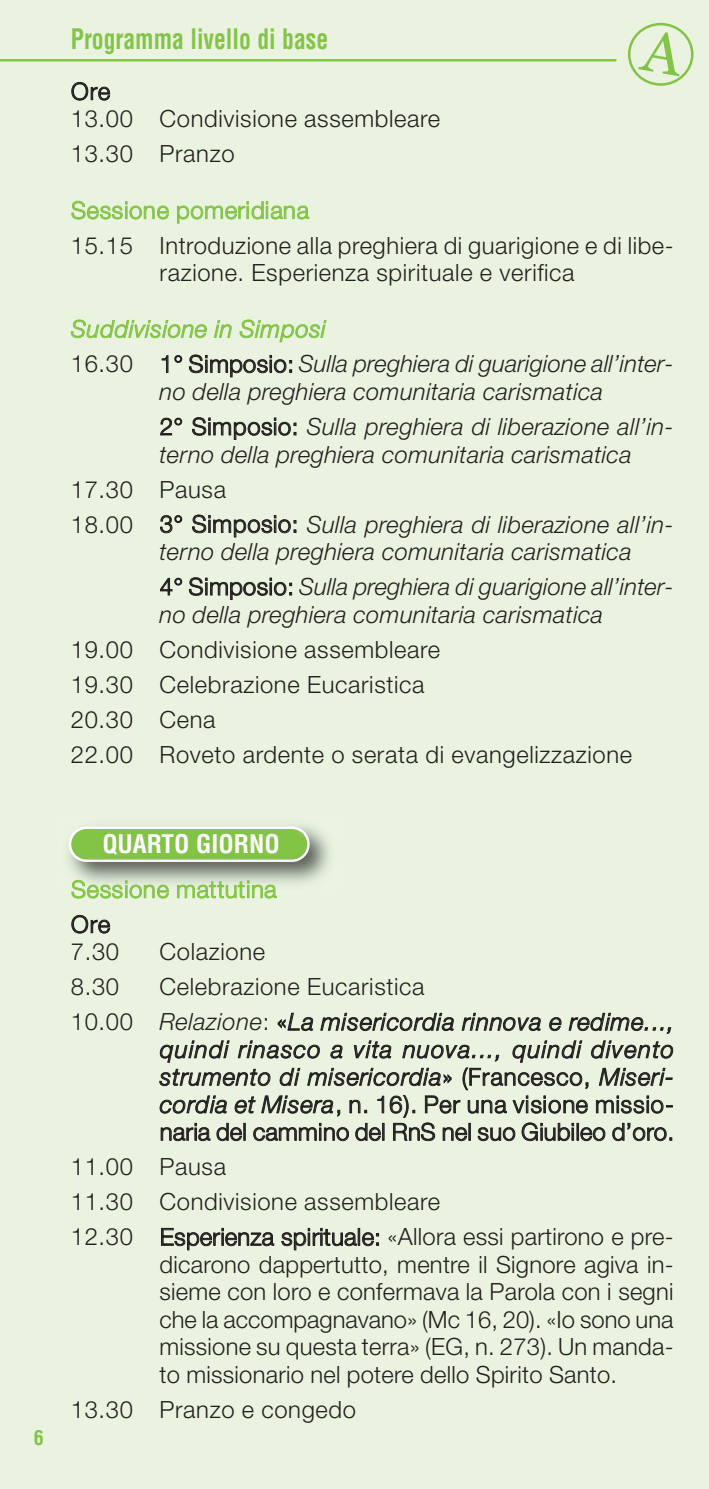
<style>
.page{position:relative;width:709px;height:1489px;background:#fff}
.page>*{position:absolute;margin:0;border:0;box-sizing:border-box;transform-origin:0 0}
.t1{font:700 condensed 27.5px "Helvetica";color:#83c447;scale:.86 1}
.t2{font:700 condensed 25px "Helvetica";color:#fff}
.t3{font:300 23.75px/27.5px "Helvetica Neue";letter-spacing:.03em;color:#231f20}
.t4{font:italic 300 23.75px/35px "Helvetica Neue";letter-spacing:.015em;color:#231f20}
.t5{font:italic 300 23.75px/35px "Helvetica Neue";letter-spacing:.035em;color:#231f20}
.t6{font:300 23.75px "Helvetica Neue";letter-spacing:.03em;color:#83c447}
.t7{font:700 condensed 20px "Helvetica";color:#83c447}
.s1{color:#83c447}
.s2{font-style:normal}
</style>
<div class="page">
<div style="left:0;top:0;width:709px;height:1488px;background:#eaf3df"></div>
<hr style="left:0;top:59px;width:616px;height:2px;background:#83c447">
<img style="left:69px;top:825px;width:261px;height:58px">
<svg style="left:69px;top:826px;width:241px;height:35px;background:#95cb64"></svg>
<svg style="left:628px;top:23px;width:65px;height:63px"></svg>
<p class="t7" style="left:34px;top:1426px;width:11px">6</p>
<p class="t1" style="left:71px;top:23px;width:301px">Programma livello di base</p>
<p class="t3" style="left:71px;top:77px;width:371px">Ore<br>13.00 Condivisione assembleare</p>
<p class="t3" style="left:71px;top:140px;width:165px">13.30 Pranzo</p>
<p class="t6" style="left:71px;top:195px;width:239px">Sessione pomeridiana</p>
<p class="t3" style="left:71px;top:231px;width:604px;text-align:center">15.15 Introduzione alla preghiera di guarigione e di libe&shy;razione. Esperienza spirituale e verifica</p>
<p class="t4" style="left:71px;top:311px;width:604px"><span class="s1">Suddivisione in Simposi<br></span><span class="s2">16.30 1° Simposio:</span> Sulla preghiera di guarigione all’inter-</p>
<p class="t4" style="left:159px;top:374px;width:515px">no della preghiera comunitaria carismatica<br><span class="s2">2° Simposio:</span> Sulla preghiera di liberazione all’in-</p>
<p class="t4" style="left:159px;top:436px;width:473px">terno della preghiera comunitaria carismatica</p>
<p class="t4" style="left:71px;top:471px;width:604px"><span class="s2">17.30 Pausa<br>18.00 3° Simposio:</span> Sulla preghiera di liberazione all’in-</p>
<p class="t4" style="left:159px;top:534px;width:515px">terno della preghiera comunitaria carismatica<br><span class="s2">4° Simposio:</span> Sulla preghiera di guarigione all’inter-</p>
<p class="t4" style="left:159px;top:596px;width:445px">no della preghiera comunitaria carismatica</p>
<p class="t3" style="left:71px;top:631px;width:562px;line-height:35px">19.00 Condivisione assembleare<br>19.30 Celebrazione Eucaristica<br>20.30 Cena<br>22.00 Roveto ardente o serata di evangelizzazione</p>
<p class="t2" style="left:102px;top:829px;width:179px">QUARTO GIORNO</p>
<p class="t6" style="left:71px;top:874px;width:207px">Sessione mattutina</p>
<p class="t3" style="left:71px;top:910px;width:50px">Ore<br>7.30</p>
<p class="t3" style="left:159px;top:937px;width:107px">Colazione</p>
<p class="t5" style="left:71px;top:969px;width:604px;text-indent:89px"><span class="s2">Celebrazione Eucaristica<br>10.00</span> Relazione<span class="s2">: «</span>La misericordia rinnova e redime...,</p>
<p class="t4" style="left:160px;top:1035px;width:516px;line-height:27.5px;text-align:justify">quindi rinasco a vita nuova..., quindi divento strumento di misericordia<span class="s2">» (Francesco,</span> Miseri&shy;cordia et Misera<span class="s2">, n. 16). Per una visione missio&shy;naria del cammino del RnS nel suo Giubileo d’oro.</span></p>
<p class="t3" style="left:71px;top:1148px;width:604px;line-height:35px">11.00 Pausa<br>11.30 Condivisione assembleare<br>12.30 Esperienza spirituale: «Allora essi partirono e pre-</p>
<p class="t3" style="left:159px;top:1250px;width:515px;text-align:justify">dicarono dappertutto, mentre il Signore agiva in&shy;sieme con loro e confermava la Parola con i segni che la accompagnavano» (Mc 16, 20). «Io sono una missione su questa terra» (EG, n. 273). Un manda&shy;to missionario nel potere dello Spirito Santo.</p>
<p class="t3" style="left:71px;top:1395px;width:287px">13.30 Pranzo e congedo</p>
<p class="t3" style="left:71px;top:972px;width:50px">8.30</p>
</div>
